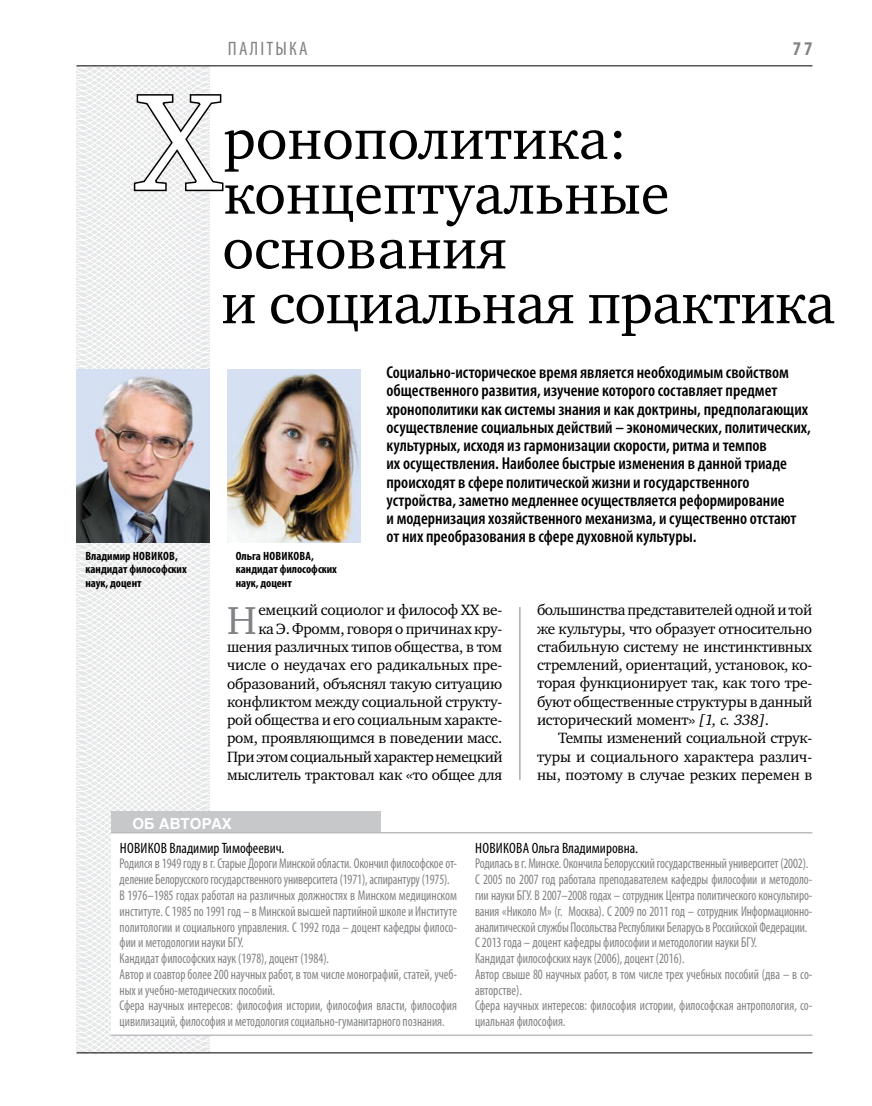
<style>
.page{position:relative;width:872px;height:1106px;background:#fff}
.page>*{position:absolute;margin:0;border:0;box-sizing:border-box;transform-origin:0 0}
.t1{font:140.1px "Charter C";color:#fff}
.t2{font:58.5px/54.8px "Charter C";color:#000}
.t3{font:40.05px "Charter C";color:#808285}
.t4{font:condensed 19.5px "Myriad Pro";letter-spacing:.115em;color:#808285}
.t5{font:700 condensed 19.5px "Myriad Pro";color:#808285}
.t6{font:600 condensed 17.25px/18.3px "Myriad Pro";color:#000}
.t7{font:15.3px/18.3px "Charter C";letter-spacing:-.015em;color:#000;text-align:justify}
.t8{font:condensed 15px "Myriad Pro";color:#000}
.t9{font:700 15px "Helios";color:#fff}
.t10{font:condensed 14.25px/15.8px "Myriad Pro";letter-spacing:-.005em;color:#808285;scale:.9 1}
.t11{font:700 condensed 12px/13.5px "Myriad Pro";color:#000}
.s1{font-style:italic}
</style>
<div class="page">
<svg style="left:76px;top:65px;width:192px;height:989px"></svg>
<hr style="left:519px;top:607px;width:1px;height:172px;background:#808285">
<svg style="left:132px;top:93px;width:93px;height:100px"></svg>
<div style="left:111px;top:812px;width:270px;height:23px;background:#c6c8ca"></div>
<div style="left:111px;top:833px;width:701px;height:202px;background:#fff"></div>
<hr style="left:111px;top:1034px;width:701px;height:2px;background:#bcbdc0">
<hr style="left:111px;top:832px;width:701px;height:1px;background:#bcbdc0">
<img style="left:77px;top:370px;width:133px;height:172px">
<img style="left:227px;top:370px;width:133px;height:172px">
<hr style="left:77px;top:65px;width:735px;height:1px;background:#000">
<hr style="left:77px;top:1052px;width:735px;height:1px;background:#000">
<h3 class="t4" style="left:228px;top:37px;width:81px">Палітыка</h3>
<h3 class="t5" style="left:793px;top:37px;width:21px">77</h3>
<h1 class="t1" style="left:137px;top:65px;width:86px">Х</h1>
<h2 class="t2" style="left:221px;top:112px;width:615px">ронополитика: концептуальные основания<br>и социальная практика</h2>
<p class="t6" style="left:386px;top:363px;width:426px">Социально-историческое время является необходимым свойством общественного развития, изучение которого составляет предмет хронополитики как системы знания и как доктрины, предполагающих осуществление социальных действий – экономических, политических, культурных, исходя из гармонизации скорости, ритма и темпов<br>их осуществления. Наиболее быстрые изменения в данной триаде происходят в сфере политической жизни и государственного устройства, заметно медленнее осуществляется реформирование<br>и модернизация хозяйственного механизма, и существенно отстают от них преобразования в сфере духовной культуры.</p>
<p class="t11" style="left:236px;top:548px;width:103px">Ольга Новикова, кандидат философских наук, доцент</p>
<p class="t11" style="left:85px;top:548px;width:103px">Владимир Новиков, кандидат философских наук, доцент</p>
<p class="t7" style="left:227px;top:601px;width:277px;text-align:right">емецкий социолог и философ ХХ ве-<br>ка Э. Фромм, говоря о причинах кру&shy;шения различных типов общества, в том числе о неудачах его радикальных пре&shy;образований, объяснял такую ситуацию конфликтом между социальной структу&shy;рой общества и его социальным характе&shy;ром, проявляющимся в поведении масс.<br>При этом социальный характер немецкий мыслитель трактовал как «то общее для</p>
<p class="t7" style="left:537px;top:601px;width:277px">большинства представителей одной и той же культуры, что образует относительно стабильную систему не инстинктивных стремлений, ориентаций, установок, ко&shy;торая функционирует так, как того тре&shy;буют общественные структуры в данный исторический момент» <span class="s1">[1, с. 338]</span>.</p>
<h3 class="t3" style="left:227px;top:598px;width:31px">Н</h3>
<p class="t7" style="left:537px;top:729px;width:277px;text-indent:21px">Темпы изменений социальной струк&shy;туры и социального характера различ&shy;ны, поэтому в случае резких перемен в</p>
<p class="t9" style="left:132px;top:815px;width:101px">об авторах</p>
<p class="t8" style="left:120px;top:838px;width:166px">Новиков Владимир Тимофеевич.</p>
<p class="t10" style="left:120px;top:855px;width:376px">Родился в 1949 году в г. Старые Дороги Минской области. Окончил философское от&shy;деление Белорусского государственного университета (1971), аспирантуру (1975).<br>В 1976–1985 годах работал на различных должностях в Минском медицинском институте. С 1985 по 1991 год – в Минской высшей партийной школе и Институте политологии и социального управления. С 1992 года – доцент кафедры филосо&shy;фии и методологии науки БГУ.<br>Кандидат философских наук (1978), доцент (1984).<br>Автор и соавтор более 200 научных работ, в том числе монографий, статей, учеб&shy;ных и учебно-методических пособий.<br>Сфера научных интересов: философия истории, философия власти, философия цивилизаций, философия и методология социально-гуманитарного познания.</p>
<p class="t8" style="left:475px;top:838px;width:164px">Новикова Ольга Владимировна.</p>
<p class="t10" style="left:475px;top:855px;width:376px">Родилась в г. Минске. Окончила Белорусский государственный университет (2002).<br>С 2005 по 2007 год работала преподавателем кафедры философии и методоло&shy;гии науки БГУ. В 2007–2008 годах – сотрудник Центра политического консультиро&shy;вания «Николо М» (г. Москва). С 2009 по 2011 год – сотрудник Информационно&shy;аналитической службы Посольства Республики Беларусь в Российской Федерации.<br>С 2013 года – доцент кафедры философии и методологии науки БГУ.<br>Кандидат философских наук (2006), доцент (2016).<br>Автор свыше 80 научных работ, в том числе трех учебных пособий (два – в со&shy;авторстве).<br>Сфера научных интересов: философия истории, философская антропология, со&shy;циальная философия.</p>
</div>
